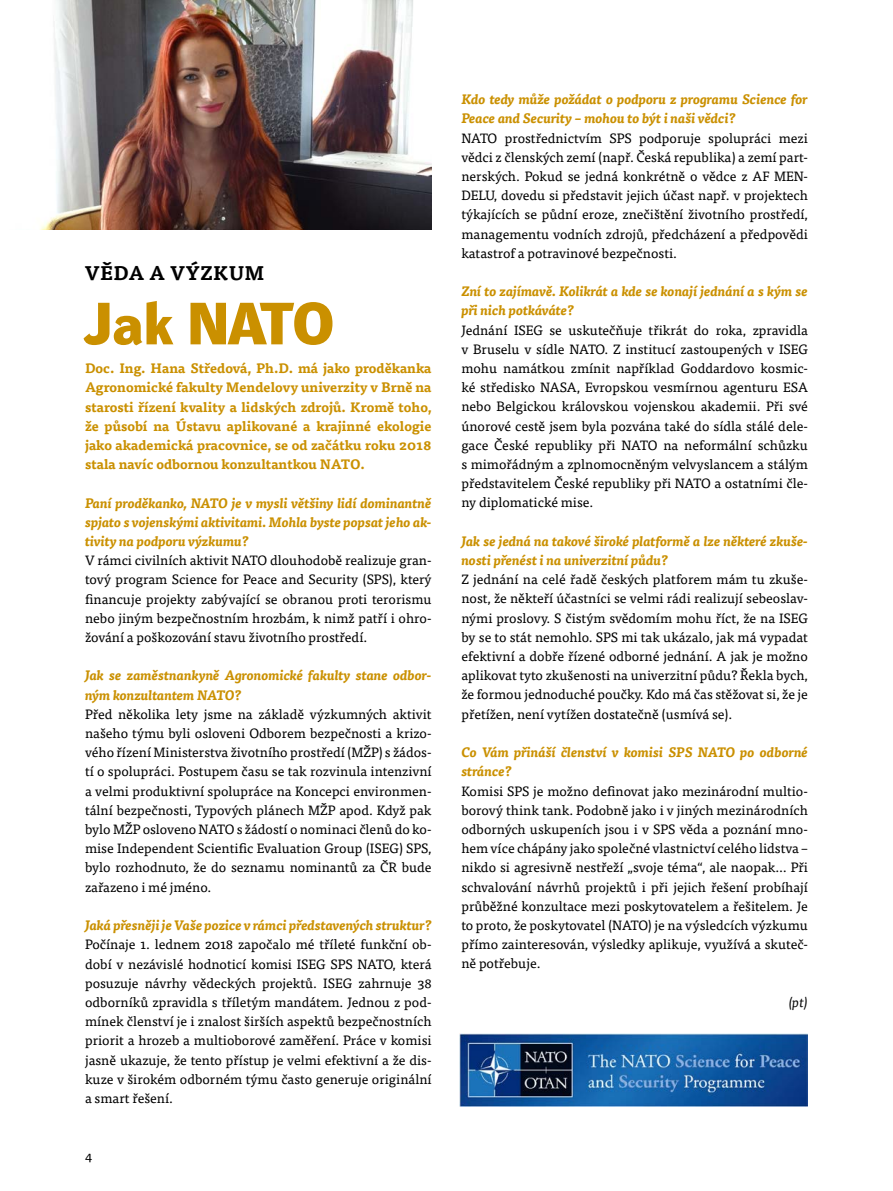
<style>
.page{position:relative;width:893px;height:1191px;background:#fff}
.page>*{position:absolute;margin:0;border:0;box-sizing:border-box;transform-origin:0 0}
.t1{font:700 58.2px "Dyna Grotesk DE";color:#ca9000}
.t2{font:700 19.5px "Tisa Pro";letter-spacing:.01em;color:#000}
.t3{font:13.5px/19.2px "Tisa Pro";color:#000;text-align:justify}
.t4{font:italic 700 13.5px/19.2px "Tisa Pro";color:#ca9000}
.t5{font:700 13.5px/19.2px "Tisa Pro";color:#ca9000;text-align:justify}
.t6{font:italic 13.5px "Tisa Pro";color:#000}
</style>
<div class="page">
<img style="left:40px;top:0;width:392px;height:230px">
<img style="left:460px;top:1033px;width:348px;height:73px">
<h2 class="t2" style="left:84px;top:257px;width:181px">VĚDA A VÝZKUM</h2>
<h1 class="t1" style="left:85px;top:290px;width:250px">Jak NATO</h1>
<p class="t5" style="left:85px;top:358px;width:348px">Doc. Ing. Hana Středová, Ph.D. má jako proděkanka Agronomické fakulty Mendelovy univerzity v Brně na starosti řízení kvality a lidských zdrojů. Kromě toho, že působí na Ústavu aplikované a krajinné ekologie jako akademická pracovnice, se od začátku roku 2018 stala navíc odbornou konzultantkou NATO.</p>
<p class="t4" style="left:85px;top:492px;width:348px;text-align:justify">Paní proděkanko, NATO je v mysli většiny lidí dominantně spjato s vojenskými aktivitami. Mohla byste popsat jeho ak&shy;tivity na podporu výzkumu?</p>
<p class="t3" style="left:85px;top:550px;width:348px">V rámci civilních aktivit NATO dlouhodobě realizuje gran&shy;tový program Science for Peace and Security (SPS), který financuje projekty zabývající se obranou proti terorismu nebo jiným bezpečnostním hrozbám, k nimž patří i ohro&shy;žování a poškozování stavu životního prostředí.</p>
<p class="t4" style="left:85px;top:665px;width:348px">Jak se zaměstnankyně Agronomické fakulty stane odbor&shy;ným konzultantem NATO?</p>
<p class="t3" style="left:85px;top:703px;width:348px">Před několika lety jsme na základě výzkumných aktivit našeho týmu byli osloveni Odborem bezpečnosti a krizo&shy;vého řízení Ministerstva životního prostředí (MŽP) s žádos&shy;tí o spolupráci. Postupem času se tak rozvinula intenzivní a velmi produktivní spolupráce na Koncepci environmen&shy;tální bezpečnosti, Typových plánech MŽP apod. Když pak bylo MŽP osloveno NATO s žádostí o nominaci členů do ko&shy;mise Independent Scientific Evaluation Group (ISEG) SPS, bylo rozhodnuto, že do seznamu nominantů za ČR bude zařazeno i mé jméno.</p>
<p class="t4" style="left:85px;top:915px;width:348px">Jaká přesněji je Vaše pozice v rámci představených struktur?</p>
<p class="t3" style="left:85px;top:934px;width:348px">Počínaje 1. lednem 2018 započalo mé tříleté funkční ob&shy;dobí v nezávislé hodnoticí komisi ISEG SPS NATO, která posuzuje návrhy vědeckých projektů. ISEG zahrnuje 38 odborníků zpravidla s tříletým mandátem. Jednou z pod&shy;mínek členství je i znalost širších aspektů bezpečnostních priorit a hrozeb a multioborové zaměření. Práce v komisi jasně ukazuje, že tento přístup je velmi efektivní a že dis&shy;kuze v širokém odborném týmu často generuje originální a smart řešení.</p>
<p class="t3" style="left:85px;top:1145px;width:9px">4</p>
<p class="t4" style="left:461px;top:89px;width:348px">Kdo tedy může požádat o podporu z programu Science for<br>Peace and Security – mohou to být i naši vědci?</p>
<p class="t3" style="left:461px;top:127px;width:348px">NATO prostřednictvím SPS podporuje spolupráci mezi vědci z členských zemí (např. Česká republika) a zemí part&shy;nerských. Pokud se jedná konkrétně o vědce z AF MEN-DELU, dovedu si představit jejich účast např. v projektech týkajících se půdní eroze, znečištění životního prostředí, managementu vodních zdrojů, předcházení a předpovědi katastrof a potravinové bezpečnosti.</p>
<p class="t4" style="left:461px;top:281px;width:348px">Zní to zajímavě. Kolikrát a kde se konají jednání a s kým se při nich potkáváte?</p>
<p class="t3" style="left:461px;top:319px;width:348px">Jednání ISEG se uskutečňuje třikrát do roka, zpravidla v Bruselu v sídle NATO. Z institucí zastoupených v ISEG mohu namátkou zmínit například Goddardovo kosmic&shy;ké středisko NASA, Evropskou vesmírnou agenturu ESA nebo Belgickou královskou vojenskou akademii. Při své únorové cestě jsem byla pozvána také do sídla stálé dele&shy;gace České republiky při NATO na neformální schůzku s mimořádným a zplnomocněným velvyslancem a stálým představitelem České republiky při NATO a ostatními čle&shy;ny diplomatické mise.</p>
<p class="t4" style="left:461px;top:531px;width:348px">Jak se jedná na takové široké platformě a lze některé zkuše&shy;nosti přenést i na univerzitní půdu?</p>
<p class="t3" style="left:461px;top:569px;width:348px">Z jednání na celé řadě českých platforem mám tu zkuše&shy;nost, že někteří účastníci se velmi rádi realizují sebeoslav&shy;nými proslovy. S čistým svědomím mohu říct, že na ISEG by se to stát nemohlo. SPS mi tak ukázalo, jak má vypadat efektivní a dobře řízené odborné jednání. A jak je možno aplikovat tyto zkušenosti na univerzitní půdu? Řekla bych, že formou jednoduché poučky. Kdo má čas stěžovat si, že je přetížen, není vytížen dostatečně (usmívá se).</p>
<p class="t4" style="left:461px;top:742px;width:348px">Co Vám přináší členství v komisi SPS NATO po odborné stránce?</p>
<p class="t3" style="left:461px;top:780px;width:348px">Komisi SPS je možno definovat jako mezinárodní multio&shy;borový think tank. Podobně jako i v jiných mezinárodních odborných uskupeních jsou i v SPS věda a poznání mno&shy;hem více chápány jako společné vlastnictví celého lidstva – nikdo si agresivně nestřeží „svoje téma“, ale naopak… Při schvalování návrhů projektů i při jejich řešení probíhají průběžné konzultace mezi poskytovatelem a řešitelem. Je to proto, že poskytovatel (NATO) je na výsledcích výzkumu přímo zainteresován, výsledky aplikuje, využívá a skuteč&shy;ně potřebuje.</p>
<p class="t6" style="left:788px;top:992px;width:21px">(pt)</p>
</div>
